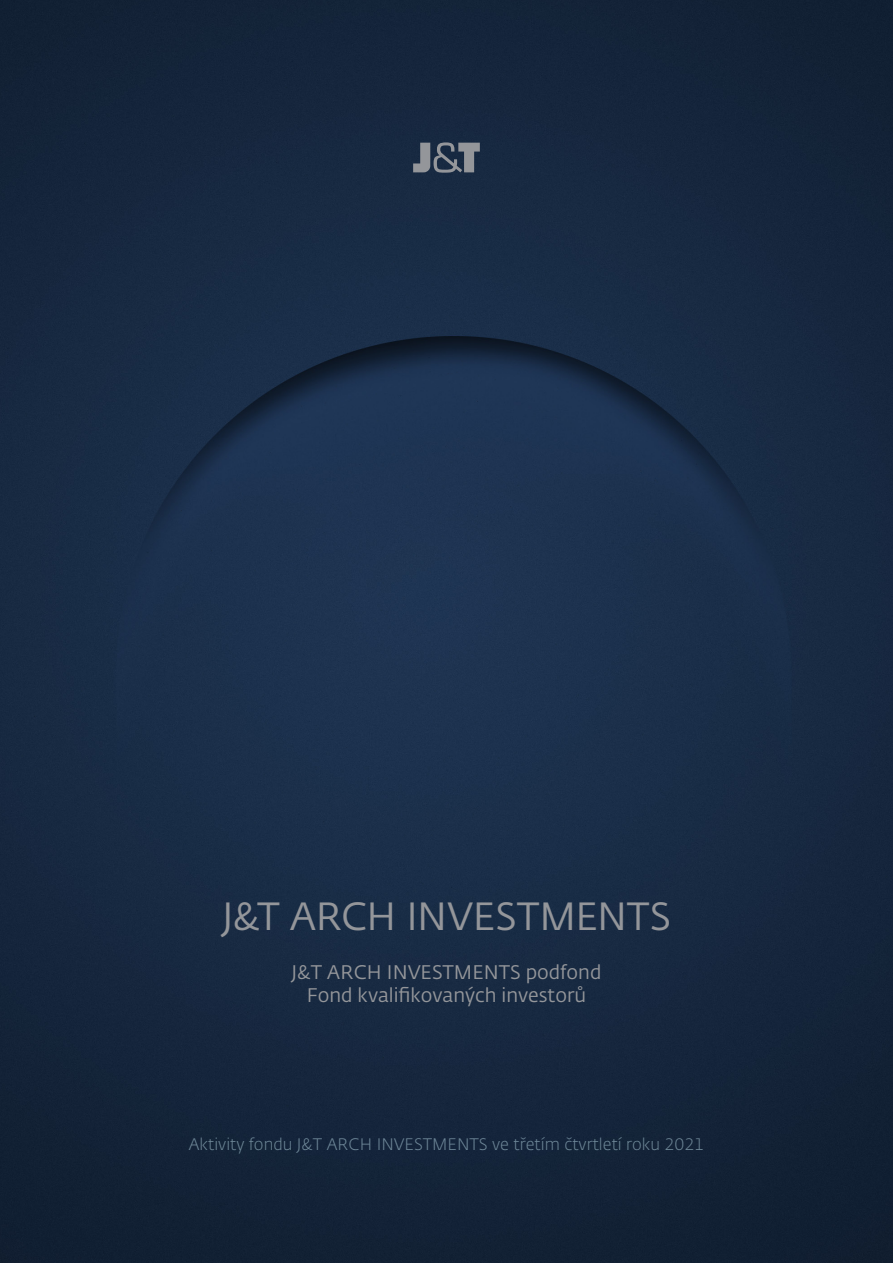
<style>
.page{position:relative;width:893px;height:1263px;background:#fff}
.page>*{position:absolute;margin:0;border:0;box-sizing:border-box;transform-origin:0 0}
.t1{font:39px "Fedra Sans Alt Std";letter-spacing:-.005em;color:#94969a}
.t2{font:19.5px/23.4px "Fedra Sans Alt Std";color:#94969a;text-align:center}
.t3{font:300 16.5px "Fedra Sans Alt Std";color:#aac9d6}
</style>
<div class="page">
<img style="left:0;top:0;width:893px;height:1263px">
<svg style="left:413px;top:142px;width:67px;height:31px;background:#56606e"></svg>
<h1 class="t1" style="left:222px;top:892px;width:450px">J&amp;T ARCH INVESTMENTS</h1>
<p class="t2" style="left:292px;top:960px;width:311px">J&amp;T ARCH INVESTMENTS podfond<br>Fond kvalifikovaných investorů</p>
<p class="t3" style="left:189px;top:1135px;width:517px">Aktivity fondu J&amp;T ARCH INVESTMENTS ve třetím čtvrtletí roku 2021</p>
</div>
